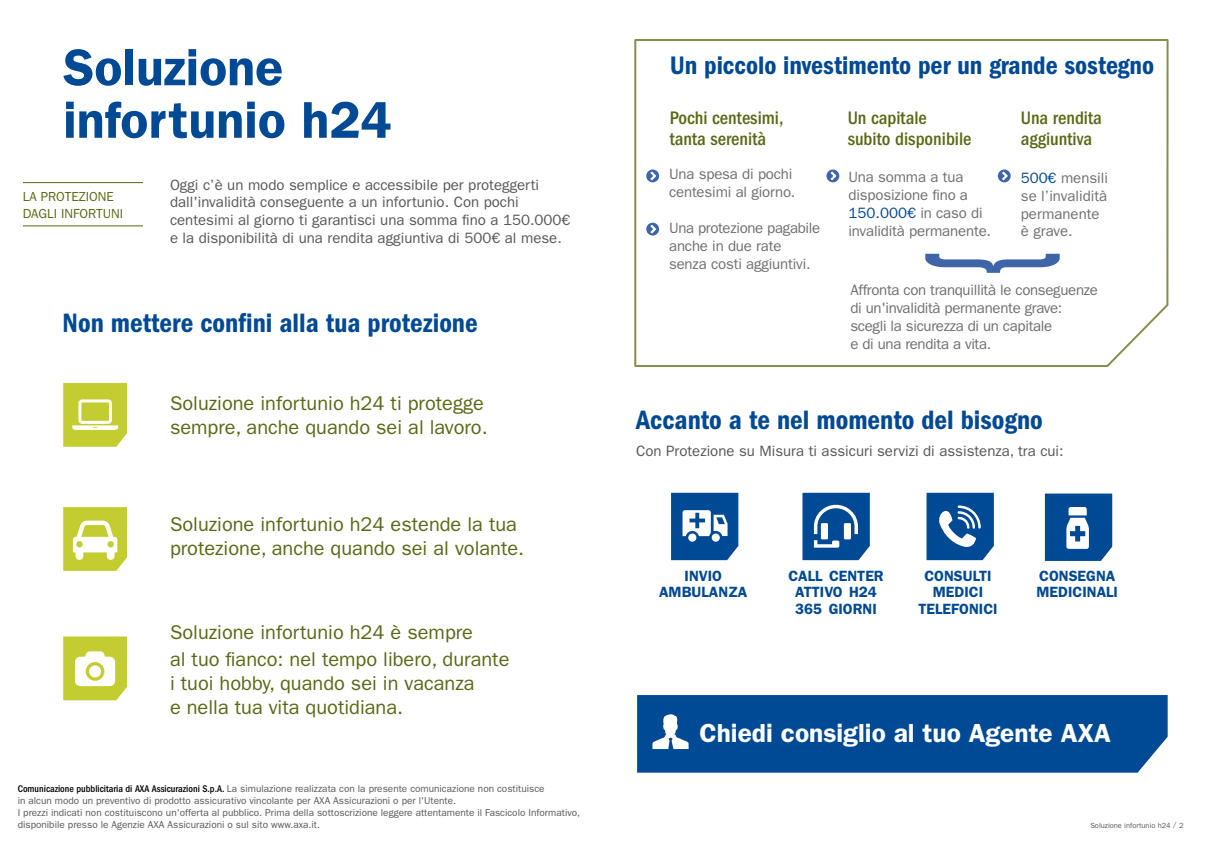
<style>
.page{position:relative;width:1205px;height:851px;background:#fff}
.page>*{position:absolute;margin:0;border:0;box-sizing:border-box;transform-origin:0 0}
.t1{font:600 51.88px/52.5px "ITC Franklin Gothic Std";color:#004994}
.t2{font:27.5px "ITC Franklin Gothic Std Dm Cd";color:#004994}
.t3{font:26.25px "ITC Franklin Gothic Std Dm Cd";color:#004994}
.t4{font:600 26.25px "ITC Franklin Gothic Std";color:#fff}
.t5{font:20px/24px "ITC Franklin Gothic Std";color:#5c6715}
.t6{font:500 condensed 18.75px/21.2px "ITC Franklin Gothic Std";color:#5c6715}
.t7{font:15px/18px "ITC Franklin Gothic Std";letter-spacing:-.01em;color:#706f6f}
.t8{font:15px/17.8px "ITC Franklin Gothic Std";color:#575756}
.t9{font:600 14.88px/16.2px "ITC Franklin Gothic Std";color:#004994;text-align:center}
.t10{font:13.12px/17.5px "ITC Franklin Gothic Std";color:#5c6715}
.t11{font:10px/12px "ITC Franklin Gothic Std";color:#575756}
.t12{font:7.5px "ITC Franklin Gothic Std";color:#575756}
.s1{font-weight:500;font-stretch:condensed;color:#000}
.s2{color:#004994}
.s3{font-size:15px}
</style>
<div class="page">
<hr style="left:23px;top:182px;width:120px;height:1px;background:#5c6715">
<hr style="left:23px;top:225px;width:120px;height:1px;background:#5c6715">
<svg style="left:634px;top:39px;width:535px;height:328px"></svg>
<svg style="left:646px;top:169px;width:13px;height:13px"></svg>
<svg style="left:826px;top:169px;width:13px;height:13px"></svg>
<svg style="left:925px;top:254px;width:134px;height:19px"></svg>
<svg style="left:998px;top:169px;width:12px;height:13px"></svg>
<svg style="left:646px;top:223px;width:13px;height:12px"></svg>
<div style="left:637px;top:695px;width:530px;height:77px;background:#004994"></div>
<svg style="left:63px;top:383px;width:64px;height:63px;background:#cbd44e"></svg>
<svg style="left:63px;top:507px;width:64px;height:64px"></svg>
<svg style="left:63px;top:636px;width:64px;height:64px"></svg>
<svg style="left:671px;top:492px;width:67px;height:68px"></svg>
<div style="left:688px;top:533px;width:8px;height:8px;background:#fff;border-radius:50%"></div>
<div style="left:712px;top:533px;width:8px;height:8px;background:#fff;border-radius:50%"></div>
<svg style="left:926px;top:492px;width:68px;height:68px;background:#2d69a7"></svg>
<svg style="left:1045px;top:493px;width:67px;height:68px;background:#2c68a6"></svg>
<svg style="left:802px;top:492px;width:68px;height:68px;background:#2c68a6"></svg>
<h1 class="t1" style="left:63px;top:41px;width:330px">Soluzione infortunio h24</h1>
<h3 class="t10" style="left:23px;top:188px;width:102px">LA PROTEZIONE<br>DAGLI INFORTUNI</h3>
<h3 class="t8" style="left:170px;top:176px;width:402px">Oggi c’è un modo semplice e accessibile per proteggerti dall'invalidità conseguente a un infortunio. Con pochi centesimi al giorno ti garantisci una somma fino a 150.000€ e la disponibilità di una rendita aggiuntiva di 500€ al mese.</h3>
<h2 class="t2" style="left:63px;top:306px;width:417px">Non mettere confini alla tua protezione</h2>
<h3 class="t5" style="left:170px;top:392px;width:319px">Soluzione infortunio h24 ti protegge sempre, anche quando sei al lavoro.</h3>
<h3 class="t5" style="left:170px;top:512px;width:356px">Soluzione infortunio h24 estende la tua protezione, anche quando sei al volante.</h3>
<h3 class="t5" style="left:170px;top:619px;width:341px;line-height:26.2px">Soluzione infortunio h24 è sempre<br>al tuo fianco: nel tempo libero, durante</h3>
<h3 class="t5" style="left:170px;top:671px;width:306px">i tuoi hobby, quando sei in vacanza e nella tua vita quotidiana.</h3>
<p class="t11" style="left:18px;top:782px;width:564px"><span class="s1">Comunicazione pubblicitaria di AXA Assicurazioni S.p.A.</span> La simulazione realizzata con la presente comunicazione non costituisce<br>in alcun modo un preventivo di prodotto assicurativo vincolante per AXA Assicurazioni o per l'Utente.<br>I prezzi indicati non costituiscono un'offerta al pubblico. Prima della sottoscrizione leggere attentamente il Fascicolo Informativo, disponibile presso le Agenzie AXA Assicurazioni o sul sito www.axa.it.</p>
<h3 class="t3" style="left:670px;top:51px;width:486px">Un piccolo investimento per un grande sostegno</h3>
<h3 class="t6" style="left:670px;top:107px;width:115px">Pochi centesimi, tanta serenità</h3>
<h3 class="t6" style="left:1021px;top:107px;width:83px">Una rendita aggiuntiva</h3>
<h3 class="t6" style="left:847px;top:107px;width:125px">Un capitale subito disponibile</h3>
<h3 class="t7" style="left:669px;top:165px;width:128px">Una spesa di pochi centesimi al giorno.</h3>
<h3 class="t7" style="left:669px;top:219px;width:153px">Una protezione pagabile anche in due rate senza costi aggiuntivi.</h3>
<h3 class="t7" style="left:848px;top:168px;width:144px">Una somma a tua disposizione fino a<br><span class="s2">150.000€</span> in caso di invalidità permanente.</h3>
<h3 class="t7" style="left:1021px;top:169px;width:89px"><span class="s2">500€</span> mensili se l’invalidità permanente è grave.</h3>
<h3 class="t7" style="left:850px;top:281px;width:249px">Affronta con tranquillità le conseguenze di un'invalidità permanente grave: scegli la sicurezza di un capitale<br>e di una rendita a vita.</h3>
<h2 class="t2" style="left:636px;top:404px;width:408px">Accanto a te nel momento del bisogno</h2>
<h3 class="t8" style="left:636px;top:441px;width:429px">Con Protezione su Misura ti assicuri servizi di assistenza, tra cui:</h3>
<h3 class="t9" style="left:659px;top:567px;width:90px">INVIO<br>AMBULANZA</h3>
<h3 class="t9" style="left:788px;top:567px;width:97px">CALL CENTER<br>ATTIVO H<span class="s3">24<br>365</span> GIORNI</h3>
<h3 class="t9" style="left:1036px;top:567px;width:83px;text-align:left">CONSEGNA<br>MEDICINALI</h3>
<h3 class="t9" style="left:918px;top:567px;width:81px">CONSULTI<br>MEDICI<br>TELEFONICI</h3>
<h3 class="t4" style="left:699px;top:717px;width:413px">Chiedi consiglio al tuo Agente AXA</h3>
<p class="t12" style="left:1090px;top:821px;width:95px">Soluzione infortunio h24 / 2</p>
</div>
